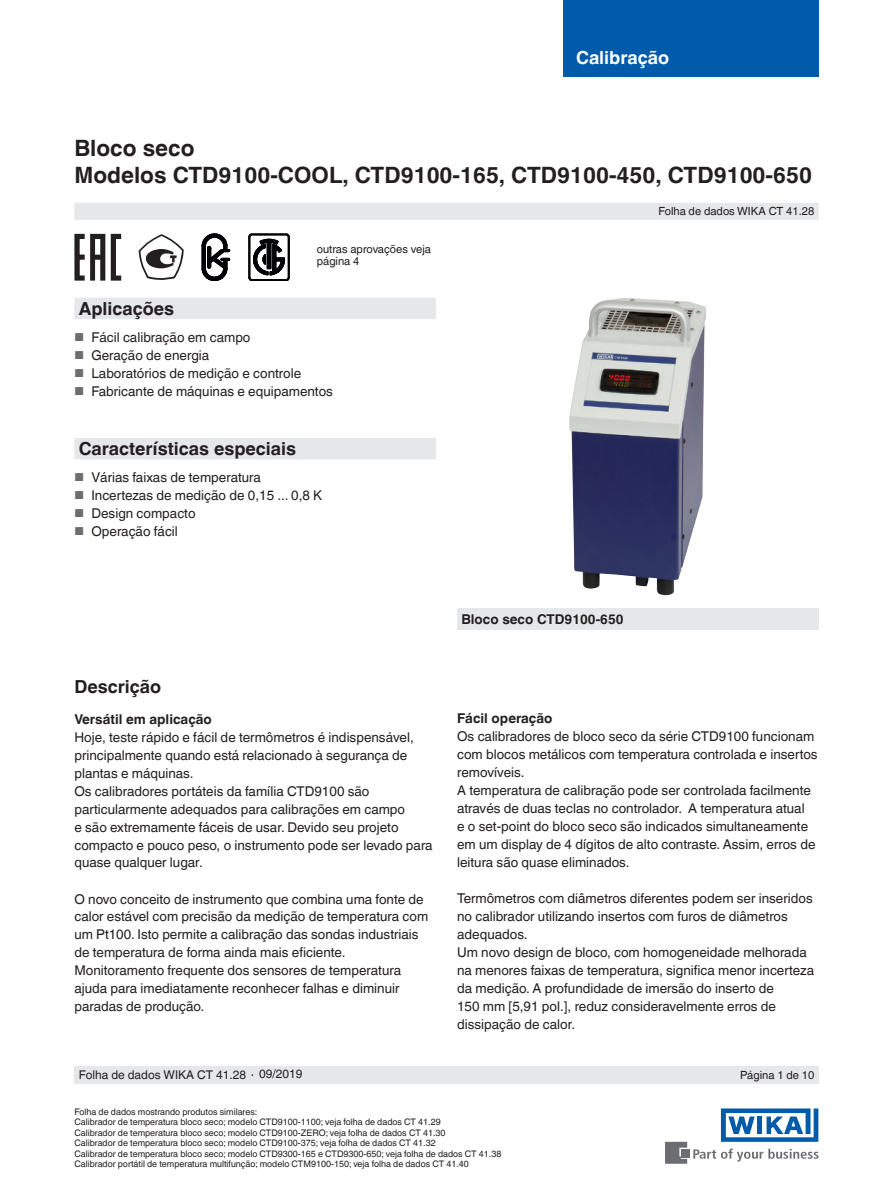
<style>
.page{position:relative;width:893px;height:1188px;background:#fff}
.page>*{position:absolute;margin:0;border:0;box-sizing:border-box;transform-origin:0 0}
.t1{font:700 22.5px/27px "Helvetica World";color:#231f20}
.t2{font:700 18px "Helvetica World";color:#231f20}
.t3{font:700 18px "Helvetica World";color:#fff}
.t4{font:13.5px/18px "Helvetica World";color:#231f20}
.t5{font:700 13.5px "Helvetica World";color:#231f20}
.t6{font:12px "Helvetica World";color:#231f20}
.t7{font:11.25px/12.3px "Helvetica World";color:#231f20}
.t8{font:9px/10.5px "Helvetica World";color:#231f20}
.s1{font-size:11.55px;color:#6c6d70}
.s2{font-size:11.25px}
</style>
<div class="page">
<svg style="left:693px;top:1149px;width:126px;height:13px"></svg>
<div style="left:682px;top:1150px;width:8px;height:8px;background:#6c6d70"></div>
<svg style="left:665px;top:1142px;width:22px;height:22px"></svg>
<svg style="left:721px;top:1108px;width:97px;height:34px"></svg>
<div style="left:563px;top:0;width:256px;height:76px;background:#015aaa"></div>
<div style="left:74px;top:203px;width:745px;height:17px;background:#e6e7e9"></div>
<div style="left:74px;top:1066px;width:745px;height:18px;background:#e6e7e9"></div>
<svg style="left:111px;top:234px;width:10px;height:47px"></svg>
<svg style="left:74px;top:234px;width:31px;height:47px"></svg>
<svg style="left:139px;top:234px;width:45px;height:46px"></svg>
<svg style="left:202px;top:234px;width:28px;height:47px"></svg>
<svg style="left:249px;top:234px;width:40px;height:47px"></svg>
<div style="left:457px;top:608px;width:362px;height:21px;background:#e6e7e9"></div>
<img style="left:569px;top:298px;width:137px;height:298px">
<svg style="left:74px;top:298px;width:362px;height:161px"></svg>
<h2 class="t3" style="left:576px;top:47px;width:94px">Calibração</h2>
<h1 class="t1" style="left:74px;top:135px;width:739px">Bloco seco<br>Modelos CTD9100-COOL, CTD9100-165, CTD9100-450, CTD9100-650</h1>
<p class="t7" style="left:317px;top:243px;width:116px">outras aprovações veja página 4</p>
<h2 class="t2" style="left:79px;top:298px;width:97px">Aplicações</h2>
<p class="t4" style="left:74px;top:328px;width:178px"><span class="s1">■</span> Fácil calibração em campo</p>
<p class="t4" style="left:74px;top:346px;width:136px"><span class="s1">■</span> Geração de energia</p>
<p class="t4" style="left:74px;top:364px;width:228px"><span class="s1">■</span> Laboratórios de medição e controle</p>
<p class="t4" style="left:74px;top:382px;width:260px"><span class="s1">■</span> Fabricante de máquinas e equipamentos</p>
<h2 class="t2" style="left:79px;top:438px;width:219px">Características especiais</h2>
<p class="t4" style="left:74px;top:468px;width:188px"><span class="s1">■</span> Várias faixas de temperatura</p>
<p class="t4" style="left:74px;top:486px;width:249px"><span class="s1">■</span> Incertezas de medição de 0,15 ... 0,8 K</p>
<p class="t4" style="left:74px;top:504px;width:123px"><span class="s1">■</span> Design compacto</p>
<p class="t4" style="left:74px;top:522px;width:105px"><span class="s1">■</span> Operação fácil</p>
<p class="t7" style="left:658px;top:205px;width:157px">Folha de dados WIKA CT 41.28</p>
<h2 class="t2" style="left:74px;top:676px;width:88px">Descrição</h2>
<p class="t5" style="left:74px;top:711px;width:139px">Versátil em aplicação</p>
<p class="t4" style="left:74px;top:728px;width:360px">Hoje, teste rápido e fácil de termômetros é indispensável, principalmente quando está relacionado à segurança de plantas e máquinas.<br>Os calibradores portáteis da família CTD9100 são particularmente adequados para calibrações em campo<br>e são extremamente fáceis de usar. Devido seu projeto compacto e pouco peso, o instrumento pode ser levado para quase qualquer lugar.</p>
<p class="t4" style="left:74px;top:890px;width:355px">O novo conceito de instrumento que combina uma fonte de calor estável com precisão da medição de temperatura com um Pt100. Isto permite a calibração das sondas industriais de temperatura de forma ainda mais eficiente.<br>Monitoramento frequente dos sensores de temperatura ajuda para imediatamente reconhecer falhas e diminuir paradas de produção.</p>
<p class="t5" style="left:461px;top:611px;width:164px">Bloco seco CTD9100-650</p>
<p class="t5" style="left:457px;top:710px;width:97px">Fácil operação</p>
<p class="t4" style="left:457px;top:727px;width:362px">Os calibradores de bloco seco da série CTD9100 funcionam com blocos metálicos com temperatura controlada e insertos removíveis.<br>A temperatura de calibração pode ser controlada facilmente através de duas teclas no controlador. A temperatura atual<br>e o set-point do bloco seco são indicados simultaneamente em um display de 4 dígitos de alto contraste. Assim, erros de leitura são quase eliminados.</p>
<p class="t4" style="left:457px;top:889px;width:358px">Termômetros com diâmetros diferentes podem ser inseridos no calibrador utilizando insertos com furos de diâmetros adequados.<br>Um novo design de bloco, com homogeneidade melhorada na menores faixas de temperatura, significa menor incerteza da medição. A profundidade de imersão do inserto de<br>150 mm [5,91 pol.], reduz consideravelmente erros de dissipação de calor.</p>
<p class="t6" style="left:79px;top:1068px;width:225px">Folha de dados WIKA CT 41.28 <span class="s2">∙</span> 09/2019</p>
<p class="t7" style="left:740px;top:1068px;width:76px">Página 1 de 10</p>
<p class="t8" style="left:74px;top:1107px;width:429px">Folha de dados mostrando produtos similares:<br>Calibrador de temperatura bloco seco; modelo CTD9100-1100; veja folha de dados CT 41.29<br>Calibrador de temperatura bloco seco; modelo CTD9100-ZERO; veja folha de dados CT 41.30<br>Calibrador de temperatura bloco seco; modelo CTD9100-375; veja folha de dados CT 41.32<br>Calibrador de temperatura bloco seco; modelo CTD9300-165 e CTD9300-650; veja folha de dados CT 41.38<br>Calibrador portátil de temperatura multifunção; modelo CTM9100-150; veja folha de dados CT 41.40</p>
</div>
